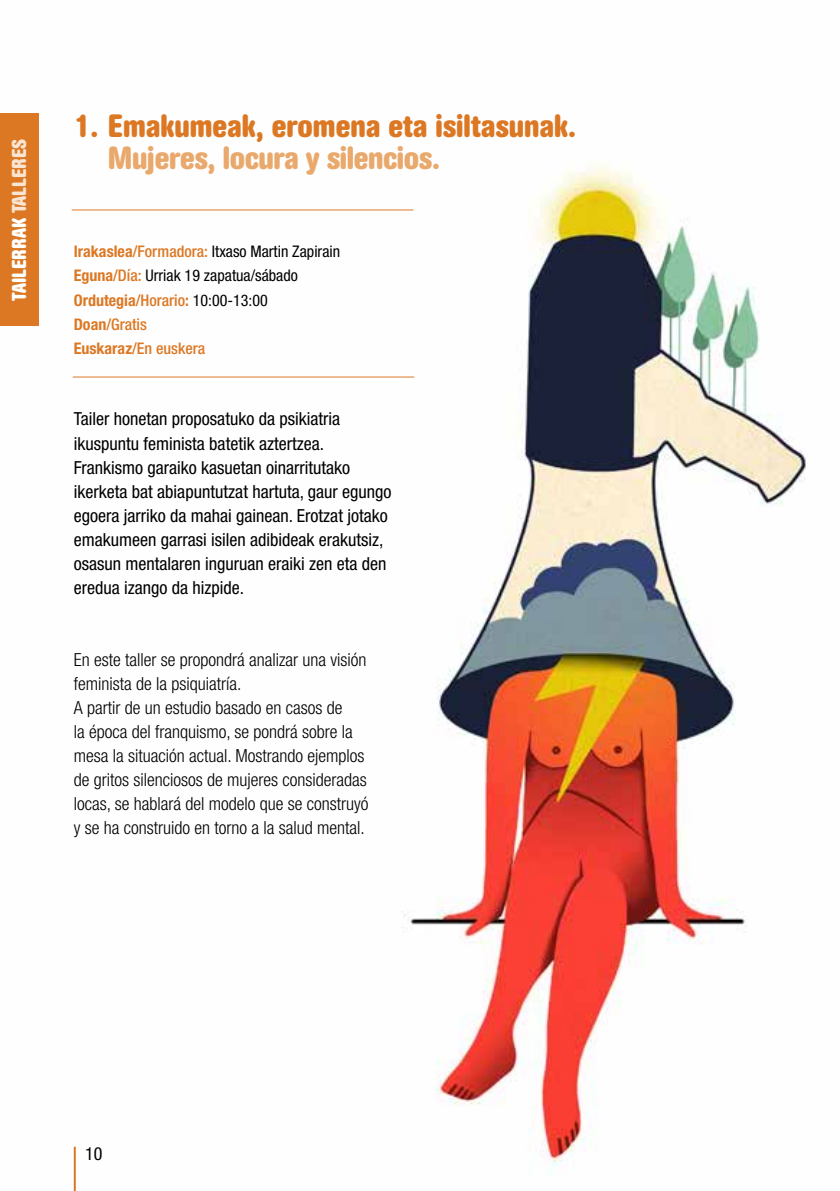
<style>
.page{position:relative;width:840px;height:1191px;background:#fff}
.page>*{position:absolute;margin:0;border:0;box-sizing:border-box;transform-origin:0 0}
.t1{font:700 condensed 32px "AG Book Rounded";color:#dc7823}
.t2{font:700 condensed 32px "AG Book Rounded";letter-spacing:-.01em;color:#eaa96c}
.t3{font:700 condensed 20px "AG Book Rounded";color:#fff}
.t4{font:condensed 18px/24px "Helvetica Neue LT Pro";color:#000}
.t5{font:300 condensed 18px/24px "Helvetica Neue LT Pro";color:#000}
.t6{font:condensed 16px/24px "Helvetica Neue LT Pro";color:#000}
.s1{color:#f9e5d2}
.s2{font-weight:700;color:#dc7823}
.s3{font-weight:500;color:#dc7823}
</style>
<div class="page">
<img style="left:38px;top:113px;width:768px;height:1078px">
<hr style="left:72px;top:209px;width:341px;height:1px;background:#dc7823">
<hr style="left:73px;top:376px;width:341px;height:1px;background:#dc7823">
<hr style="left:74px;top:1146px;width:2px;height:45px;background:#dc7823">
<div style="left:0;top:113px;width:38px;height:213px;background:#dc7823"></div>
<p class="t3" style="left:8px;top:301px;width:163px;rotate:-90deg">TAILERRAK <span class="s1">TALLERES</span></p>
<h1 class="t1" style="left:74px;top:107px;width:503px">1. Emakumeak, eromena eta isiltasunak.</h1>
<h1 class="t2" style="left:108px;top:139px;width:333px">Mujeres, locura y silencios.</h1>
<p class="t6" style="left:74px;top:240px;width:268px"><span class="s2">Irakaslea</span><span class="s3">/Formadora:</span> Itxaso Martin Zapirain<br><span class="s2">Eguna</span><span class="s3">/Día:</span> Urriak 19 zapatua/sábado<br><span class="s2">Ordutegia</span><span class="s3">/Horario</span><span class="s2">:</span> 10:00-13:00<br><span class="s2">Doan</span><span class="s3">/Gratis<br></span><span class="s2">Euskaraz</span><span class="s3">/En euskera</span></p>
<p class="t4" style="left:74px;top:407px;width:319px">Tailer honetan proposatuko da psikiatria ikuspuntu feminista batetik aztertzea.<br>Frankismo garaiko kasuetan oinarritutako ikerketa bat abiapuntutzat hartuta, gaur egungo egoera jarriko da mahai gainean. Erotzat jotako emakumeen garrasi isilen adibideak erakutsiz, osasun mentalaren inguruan eraiki zen eta den eredua izango da hizpide.</p>
<p class="t5" style="left:74px;top:647px;width:296px">En este taller se propondrá analizar una visión feminista de la psiquiatría.<br>A partir de un estudio basado en casos de<br>la época del franquismo, se pondrá sobre la mesa la situación actual. Mostrando ejemplos de gritos silenciosos de mujeres consideradas locas, se hablará del modelo que se construyó y se ha construido en torno a la salud mental.</p>
<p class="t4" style="left:85px;top:1141px;width:19px">10</p>
</div>
